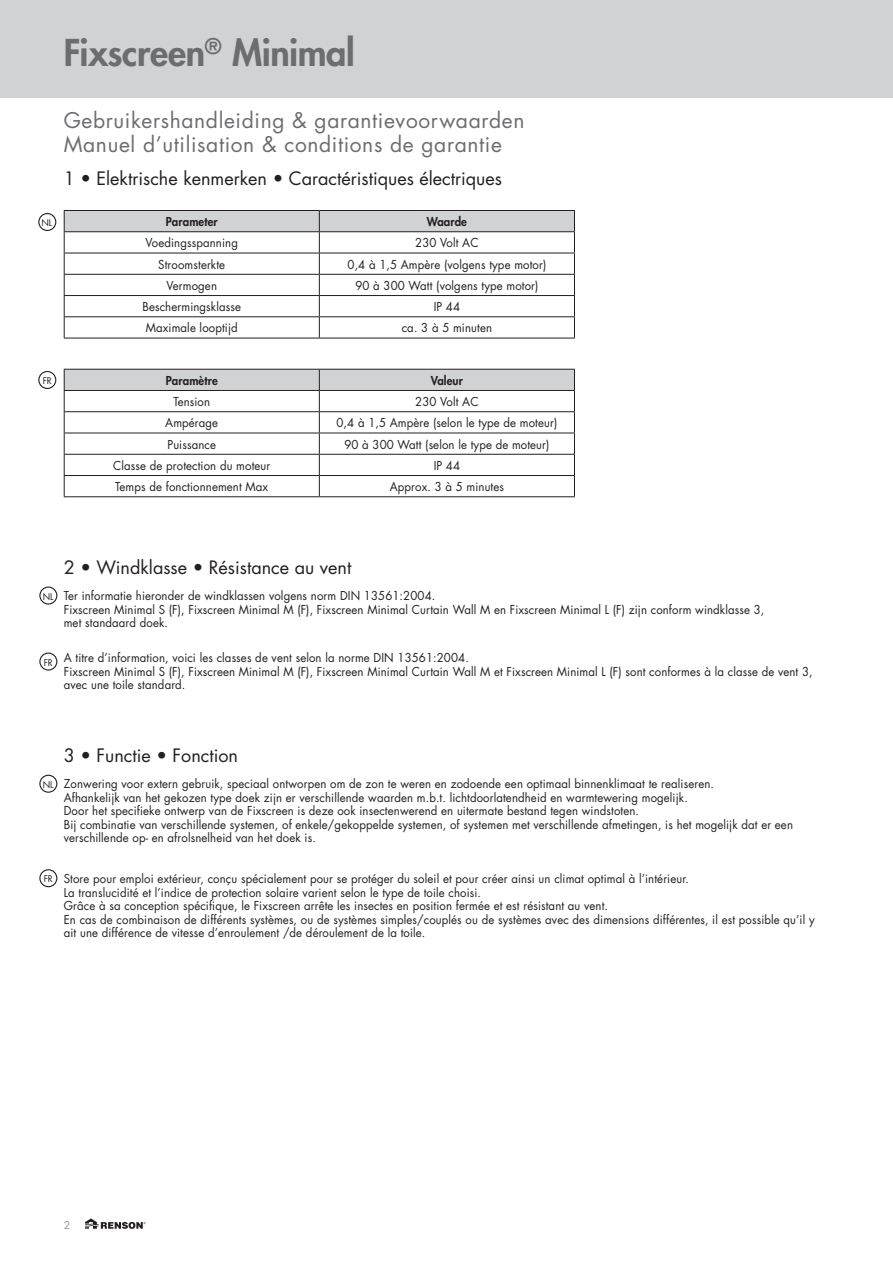
<style>
.page{position:relative;width:893px;height:1263px;background:#fff}
.page>*{position:absolute;margin:0;border:0;box-sizing:border-box;transform-origin:0 0}
.t1{font:800 36px "Futura Std";letter-spacing:-.01em;color:#6c6d70}
.T1{font:21px "Futura Std";letter-spacing:.03em;color:#6c6d70}
.T2{font:18px "Futura Std";color:#231f20}
.body{font:12px/13.5px "Futura Std";letter-spacing:.01em;color:#231f20;scale:.95 1}
.body-2{font:800 12px "Futura Std";letter-spacing:.01em;color:#231f20;scale:.95 1}
.t2{font:10.5px "Futura Std";color:#939598}
.t3{font:9px "Futura Std";letter-spacing:-.02em;color:#231f20}
</style>
<div class="page">
<div style="left:0;top:0;width:893px;height:98px;background:#d1d2d4"></div>
<svg style="left:85px;top:1218px;width:60px;height:11px"></svg>
<div style="left:39px;top:775px;width:18px;height:18px;border:1px solid #231f20;border-radius:50%"></div>
<div style="left:39px;top:869px;width:18px;height:18px;border:1px solid #231f20;border-radius:50%"></div>
<div style="left:39px;top:586px;width:18px;height:18px;border:1px solid #231f20;border-radius:50%"></div>
<div style="left:39px;top:652px;width:18px;height:19px;border:1px solid #231f20;border-radius:50%"></div>
<svg style="left:64px;top:210px;width:511px;height:128px"></svg>
<hr style="left:64px;top:338px;width:255px;height:1px;background:#231f20">
<hr style="left:319px;top:338px;width:256px;height:1px;background:#231f20">
<div style="left:38px;top:213px;width:18px;height:18px;border:1px solid #231f20;border-radius:50%"></div>
<svg style="left:64px;top:369px;width:511px;height:127px"></svg>
<hr style="left:64px;top:496px;width:255px;height:1px;background:#231f20">
<hr style="left:319px;top:496px;width:256px;height:1px;background:#231f20">
<div style="left:38px;top:371px;width:18px;height:18px;border:1px solid #231f20;border-radius:50%"></div>
<h1 class="t1" style="left:64px;top:30px;width:292px">Fixscreen<sup>®</sup> Minimal</h1>
<p class="t3" style="left:42px;top:217px;width:12px">NL</p>
<p class="T1" style="left:64px;top:107px;width:462px">Gebruikershandleiding &amp; garantievoorwaarden</p>
<p class="T1" style="left:64px;top:131px;width:440px">Manuel d’utilisation &amp; conditions de garantie</p>
<p class="T2" style="left:64px;top:167px;width:440px">1 • Elektrische kenmerken • Caractéristiques électriques</p>
<p class="body-2" style="left:166px;top:214px;width:56px">Parameter</p>
<p class="body-2" style="left:427px;top:214px;width:44px">Waarde</p>
<p class="body" style="left:146px;top:236px;width:99px">Voedingsspanning</p>
<p class="body" style="left:415px;top:236px;width:68px">230 Volt AC</p>
<p class="body" style="left:158px;top:258px;width:72px">Stroomsterkte</p>
<p class="body" style="left:347px;top:258px;width:211px">0,4 à 1,5 Ampère (volgens type motor)</p>
<p class="body" style="left:166px;top:279px;width:55px">Vermogen</p>
<p class="body" style="left:355px;top:279px;width:194px">90 à 300 Watt (volgens type motor)</p>
<p class="body" style="left:142px;top:300px;width:105px">Beschermingsklasse</p>
<p class="body" style="left:434px;top:300px;width:29px">IP 44</p>
<p class="body" style="left:146px;top:321px;width:98px">Maximale looptijd</p>
<p class="body" style="left:402px;top:321px;width:97px">ca. 3 à 5 minuten</p>
<p class="t3" style="left:43px;top:375px;width:10px">FR</p>
<p class="body-2" style="left:166px;top:373px;width:56px">Paramètre</p>
<p class="body-2" style="left:431px;top:373px;width:35px">Valeur</p>
<p class="body" style="left:173px;top:395px;width:40px">Tension</p>
<p class="body" style="left:415px;top:395px;width:68px">230 Volt AC</p>
<p class="body" style="left:165px;top:416px;width:57px">Ampérage</p>
<p class="body" style="left:336px;top:416px;width:234px">0,4 à 1,5 Ampère (selon le type de moteur)</p>
<p class="body" style="left:168px;top:437px;width:53px">Puissance</p>
<p class="body" style="left:344px;top:437px;width:217px">90 à 300 Watt (selon le type de moteur)</p>
<p class="body" style="left:113px;top:459px;width:167px">Classe de protection du moteur</p>
<p class="body" style="left:434px;top:459px;width:29px">IP 44</p>
<p class="body" style="left:115px;top:480px;width:163px">Temps de fonctionnement Max</p>
<p class="body" style="left:390px;top:480px;width:122px">Approx. 3 à 5 minutes</p>
<p class="t3" style="left:43px;top:591px;width:12px">NL</p>
<p class="t3" style="left:44px;top:657px;width:10px">FR</p>
<p class="T2" style="left:64px;top:556px;width:289px">2 • Windklasse • Résistance au vent</p>
<p class="body" style="left:64px;top:589px;width:393px">Ter informatie hieronder de windklassen volgens norm DIN 13561:2004.</p>
<p class="body" style="left:64px;top:603px;width:739px">Fixscreen Minimal S (F), Fixscreen Minimal M (F), Fixscreen Minimal Curtain Wall M en Fixscreen Minimal L (F) zijn conform windklasse 3, met standaard doek.</p>
<p class="body" style="left:64px;top:651px;width:428px">A titre d’information, voici les classes de vent selon la norme DIN 13561:2004.</p>
<p class="body" style="left:64px;top:665px;width:790px">Fixscreen Minimal S (F), Fixscreen Minimal M (F), Fixscreen Minimal Curtain Wall M et Fixscreen Minimal L (F) sont conformes à la classe de vent 3, avec une toile standard.</p>
<p class="t3" style="left:43px;top:779px;width:12px">NL</p>
<p class="t3" style="left:44px;top:873px;width:10px">FR</p>
<p class="T2" style="left:64px;top:744px;width:176px">3 • Functie • Fonction</p>
<p class="body" style="left:64px;top:777px;width:686px">Zonwering voor extern gebruik, speciaal ontworpen om de zon te weren en zodoende een optimaal binnenklimaat te realiseren.</p>
<p class="body" style="left:64px;top:791px;width:658px">Afhankelijk van het gekozen type doek zijn er verschillende waarden m.b.t. lichtdoorlatendheid en warmtewering mogelijk.</p>
<p class="body" style="left:64px;top:804px;width:769px">Door het specifieke ontwerp van de Fixscreen is deze ook insectenwerend en uitermate bestand tegen windstoten.<br>Bij combinatie van verschillende systemen, of enkele/gekoppelde systemen, of systemen met verschillende afmetingen, is het mogelijk dat er een verschillende op- en afrolsnelheid van het doek is.</p>
<p class="body" style="left:64px;top:872px;width:660px">Store pour emploi extérieur, conçu spécialement pour se protéger du soleil et pour créer ainsi un climat optimal à l’intérieur.</p>
<p class="body" style="left:64px;top:885px;width:441px">La translucidité et l’indice de protection solaire varient selon le type de toile choisi.</p>
<p class="body" style="left:64px;top:899px;width:792px">Grâce à sa conception spécifique, le Fixscreen arrête les insectes en position fermée et est résistant au vent.<br>En cas de combinaison de différents systèmes, ou de systèmes simples/couplés ou de systèmes avec des dimensions différentes, il est possible qu’il y ait une différence de vitesse d’enroulement /de déroulement de la toile.</p>
<p class="t2" style="left:64px;top:1218px;width:8px">2</p>
</div>
